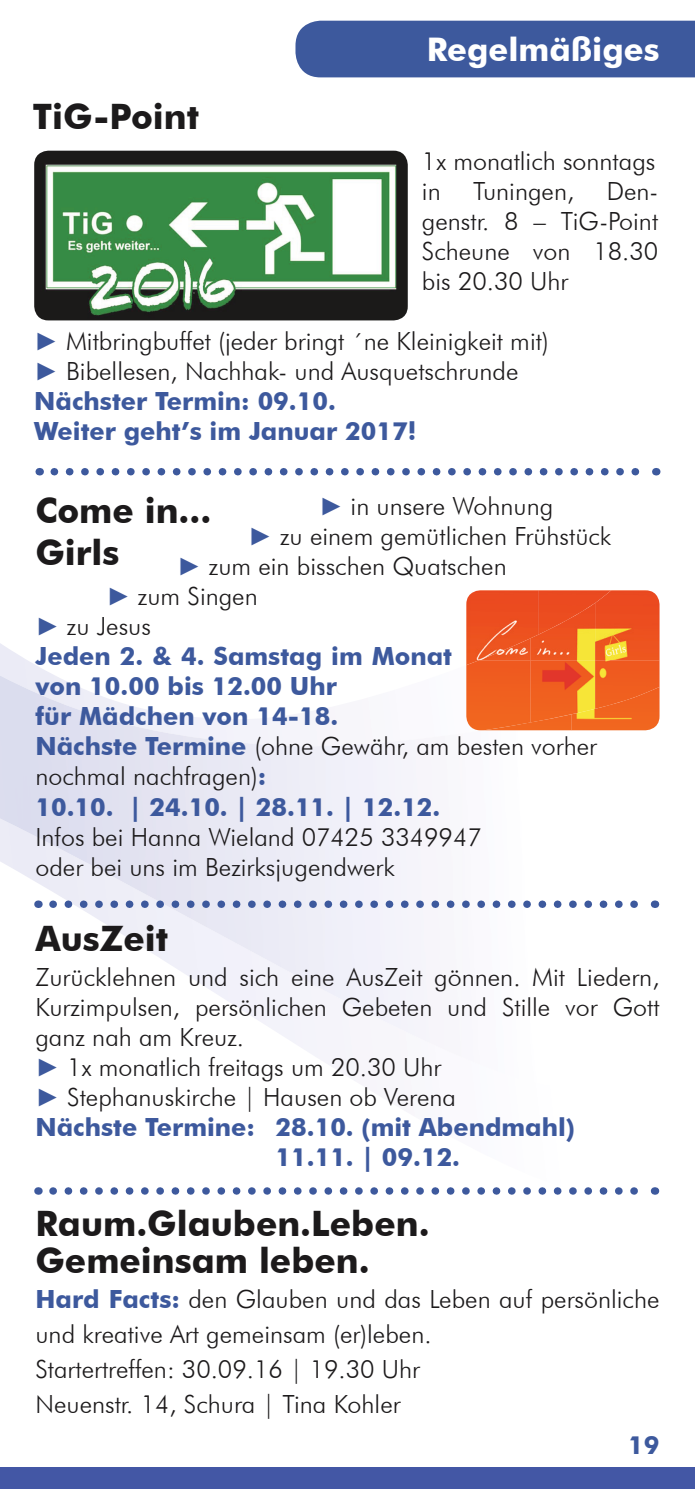
<style>
.page{position:relative;width:695px;height:1489px;background:#fff}
.page>*{position:absolute;margin:0;border:0;box-sizing:border-box;transform-origin:0 0}
.t1{font:700 35px/37.5px "Futura BT";color:#1c1a1b}
.t2{font:700 32.5px "Futura BT";color:#fff}
.t3{font:300 25px/30px "Futura BT";color:#1c1a1b}
.t4{font:700 25px "Futura BT";color:#3d599d}
.s1{font-family:"Arial";font-weight:400;color:#3d599d}
.s2{font-weight:700;color:#3d599d}
</style>
<div class="page">
<div style="left:0;top:1467px;width:694px;height:21px;background:#4357a5"></div>
<img style="left:0;top:671px;width:660px;height:405px">
<div style="left:295px;top:21px;width:399px;height:56px;background:#3d599d"></div>
<img style="left:34px;top:151px;width:373px;height:169px">
<svg style="left:53px;top:900px;width:594px;height:8px"></svg>
<svg style="left:54px;top:468px;width:586px;height:7px"></svg>
<img style="left:466px;top:590px;width:72px;height:70px">
<img style="left:538px;top:590px;width:57px;height:13px">
<img style="left:478px;top:638px;width:52px;height:22px">
<img style="left:530px;top:603px;width:65px;height:111px">
<img style="left:595px;top:590px;width:64px;height:97px">
<div style="left:466px;top:660px;width:64px;height:70px;background:#f05f1f"></div>
<img style="left:483px;top:714px;width:88px;height:16px">
<img style="left:571px;top:687px;width:88px;height:43px">
<svg style="left:53px;top:1187px;width:585px;height:7px"></svg>
<h1 class="t1" style="left:33px;top:98px;width:168px">TiG-Point</h1>
<h2 class="t2" style="left:427px;top:30px;width:234px">Regelmäßiges</h2>
<p class="t3" style="left:422px;top:145px;width:235px">1x monatlich sonntags in</p>
<p class="t3" style="left:422px;top:175px;width:238px;text-align:justify;text-indent:185px">Den&shy;genstr. 8 – TiG-Point Scheune von 18.30 bis 20.30 Uhr</p>
<p class="t3" style="left:473px;top:175px;width:103px">Tuningen,</p>
<p class="t3" style="left:34px;top:325px;width:516px"><span class="s1">►</span> Mitbringbuffet (jeder bringt ´ne Kleinigkeit mit) <span class="s1">►</span> Bibellesen, Nachhak- und Ausquetschrunde <span class="s2">Nächster Termin: 09.10.<br>Weiter geht’s im Januar 2017!</span></p>
<p class="t3" style="left:319px;top:491px;width:236px"><span class="s1">►</span> in unsere Wohnung</p>
<p class="t3" style="left:248px;top:521px;width:364px"><span class="s1">►</span> zu einem gemütlichen Frühstück</p>
<p class="t3" style="left:177px;top:551px;width:331px"><span class="s1">►</span> zum ein bisschen Quatschen</p>
<p class="t3" style="left:106px;top:581px;width:153px"><span class="s1">►</span> zum Singen</p>
<p class="t3" style="left:35px;top:611px;width:117px"><span class="s1">►</span> zu Jesus</p>
<p class="t4" style="left:35px;top:641px;width:418px">Jeden 2. &amp; 4. Samstag im Monat</p>
<p class="t4" style="left:35px;top:671px;width:303px">von 10.00 bis 12.00 Uhr</p>
<p class="t4" style="left:35px;top:701px;width:304px">für Mädchen von 14-18.</p>
<p class="t3" style="left:35px;top:731px;width:563px"><span class="s2">Nächste Termine</span> (ohne Gewähr, am besten vorher</p>
<p class="t3" style="left:35px;top:761px;width:232px">nochmal nachfragen)<span class="s2">:</span></p>
<p class="t4" style="left:35px;top:791px;width:406px">10.10. | 24.10. | 28.11. | 12.12.</p>
<p class="t3" style="left:35px;top:821px;width:448px">Infos bei Hanna Wieland 07425 3349947 oder bei uns im Bezirksjugendwerk</p>
<h1 class="t1" style="left:35px;top:489px;width:177px;line-height:42px">Come in...<br>Girls</h1>
<h1 class="t1" style="left:35px;top:919px;width:134px">AusZeit</h1>
<p class="t3" style="left:35px;top:961px;width:625px">Zurücklehnen und sich eine AusZeit gönnen. Mit Liedern,</p>
<p class="t3" style="left:35px;top:991px;width:625px">Kurzimpulsen, persönlichen Gebeten und Stille vor Gott</p>
<p class="t3" style="left:35px;top:1021px;width:210px">ganz nah am Kreuz.</p>
<p class="t3" style="left:35px;top:1051px;width:407px"><span class="s1">►</span> 1x monatlich freitags um 20.30 Uhr</p>
<p class="t3" style="left:35px;top:1081px;width:422px"><span class="s1">►</span> Stephanuskirche | Hausen ob Verena</p>
<p class="t4" style="left:35px;top:1111px;width:541px">Nächste Termine: 28.10. (mit Abendmahl)</p>
<p class="t4" style="left:275px;top:1141px;width:186px">11.11. | 09.12.</p>
<h1 class="t1" style="left:35px;top:1204px;width:395px">Raum.Glauben.Leben.<br>Gemeinsam leben.</h1>
<p class="t3" style="left:35px;top:1281px;width:625px;line-height:35px"><span class="s2">Hard Facts:</span> den Glauben und das Leben auf persönliche und kreative Art gemeinsam (er)leben.<br>Startertreffen: 30.09.16 | 19.30 Uhr<br>Neuenstr. 14, Schura | Tina Kohler</p>
<p class="t4" style="left:628px;top:1429px;width:33px">19</p>
</div>
